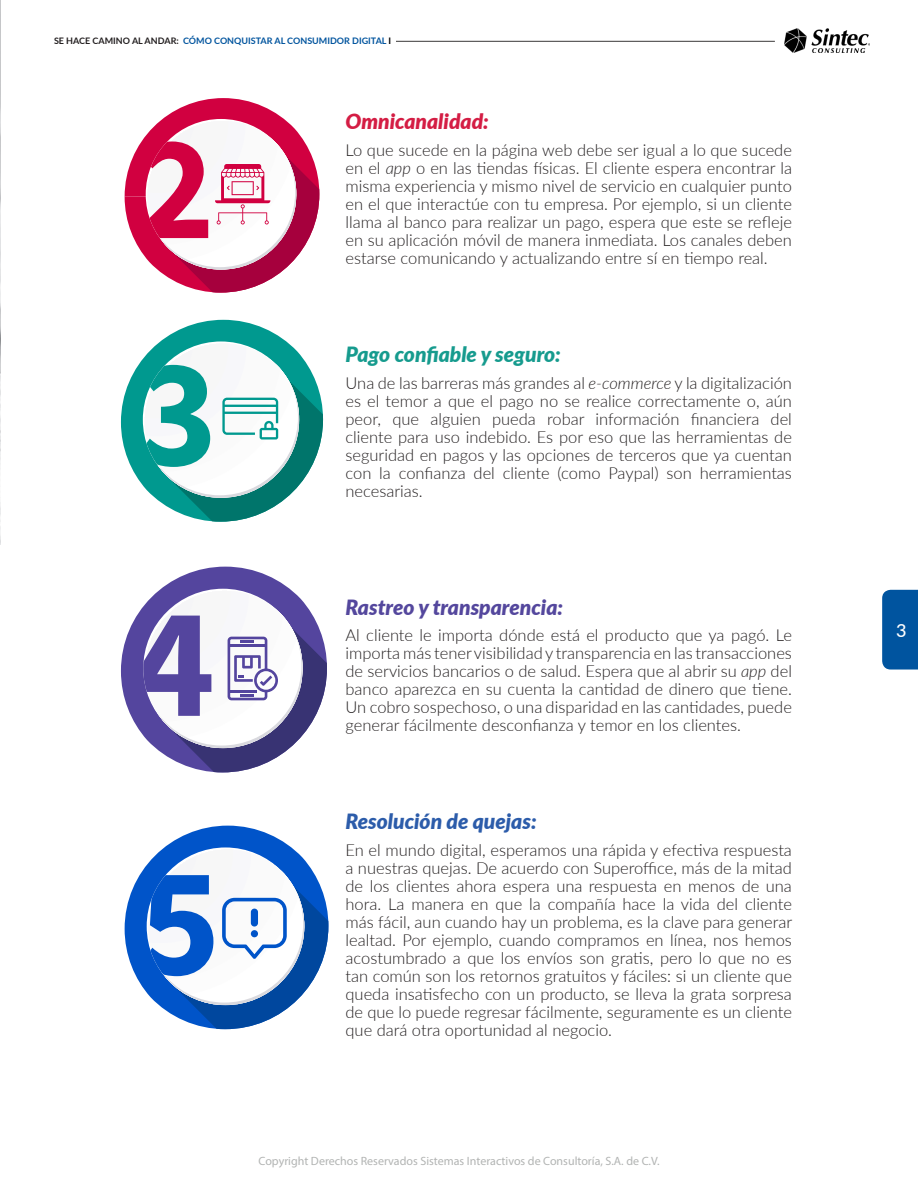
<style>
.page{position:relative;width:918px;height:1188px;background:#fff}
.page>*{position:absolute;margin:0;border:0;box-sizing:border-box;transform-origin:0 0}
.t1{font:italic 900 21px "Lato";color:#54479d}
.t2{font:italic 900 21px "Lato";color:#169b8e}
.t3{font:italic 900 21px "Lato";color:#2c5caa}
.t4{font:italic 900 21px "Lato";color:#d41d44}
.t5{font:500 18px "Lato";color:#fff}
.t6{font:300 16.5px/18px "Lato";color:#231f20;text-align:justify}
.t7{font:12px "Myriad Pro";color:#b2b4b3}
.t8{font:700 9px "Lato";color:#00549e}
.s1{color:#231f20}
.s2{color:#000}
.s3{font-style:italic}
</style>
<div class="page">
<img style="left:784px;top:28px;width:86px;height:24px">
<hr style="left:396px;top:41px;width:379px;height:1px;background:#3a3838">
<div style="left:882px;top:590px;width:36px;height:80px;background:#00549f"></div>
<svg style="left:125px;top:98px;width:194px;height:195px"></svg>
<img style="left:0;top:0;width:1px;height:545px">
<svg style="left:121px;top:320px;width:202px;height:202px"></svg>
<svg style="left:121px;top:567px;width:206px;height:205px"></svg>
<svg style="left:125px;top:826px;width:203px;height:203px"></svg>
<div style="left:251px;top:930px;width:7px;height:7px;background:#0054c9;border-radius:50%"></div>
<div style="left:251px;top:909px;width:7px;height:18px;background:#0054c9;border-radius:4px"></div>
<p class="t8" style="left:54px;top:34px;width:339px"><span class="s1">SE HACE CAMINO AL ANDAR:</span> CÓMO CONQUISTAR AL CONSUMIDOR DIGITAL <span class="s2">I</span></p>
<p class="t4" style="left:346px;top:106px;width:145px">Omnicanalidad:</p>
<p class="t6" style="left:346px;top:140px;width:448px">Lo que sucede en la página web debe ser igual a lo que sucede en el <span class="s3">app</span> o en las tiendas físicas. El cliente espera encontrar la misma experiencia y mismo nivel de servicio en cualquier punto en el que interactúe con tu empresa. Por ejemplo, si un cliente llama al banco para realizar un pago, espera que este se refleje en su aplicación móvil de manera inmediata. Los canales deben estarse comunicando y actualizando entre sí en tiempo real.</p>
<p class="t2" style="left:346px;top:339px;width:217px">Pago confiable y seguro:</p>
<p class="t6" style="left:346px;top:373px;width:448px">Una de las barreras más grandes al <span class="s3">e-commerce</span> y la digitalización es el temor a que el pago no se realice correctamente o, aún peor, que alguien pueda robar información financiera del cliente para uso indebido. Es por eso que las herramientas de seguridad en pagos y las opciones de terceros que ya cuentan con la confianza del cliente (como Paypal) son herramientas necesarias.</p>
<p class="t1" style="left:346px;top:591px;width:219px">Rastreo y transparencia:</p>
<p class="t6" style="left:346px;top:626px;width:448px">Al cliente le importa dónde está el producto que ya pagó. Le importa más tener visibilidad y transparencia en las transacciones de servicios bancarios o de salud. Espera que al abrir su <span class="s3">app</span> del banco aparezca en su cuenta la cantidad de dinero que tiene.<br>Un cobro sospechoso, o una disparidad en las cantidades, puede generar fácilmente desconfianza y temor en los clientes.</p>
<p class="t3" style="left:346px;top:806px;width:193px">Resolución de quejas:</p>
<p class="t6" style="left:346px;top:840px;width:448px">En el mundo digital, esperamos una rápida y efectiva respuesta a nuestras quejas. De acuerdo con Superoffice, más de la mitad de los clientes ahora espera una respuesta en menos de una hora. La manera en que la compañía hace la vida del cliente más fácil, aun cuando hay un problema, es la clave para generar lealtad. Por ejemplo, cuando compramos en línea, nos hemos acostumbrado a que los envíos son gratis, pero lo que no es tan común son los retornos gratuitos y fáciles: si un cliente que queda insatisfecho con un producto, se lleva la grata sorpresa de que lo puede regresar fácilmente, seguramente es un cliente que dará otra oportunidad al negocio.</p>
<p class="t7" style="left:259px;top:1154px;width:403px">Copyright Derechos Reservados Sistemas Interactivos de Consultoría, S.A. de C.V.</p>
<p class="t5" style="left:896px;top:617px;width:12px">3</p>
</div>
